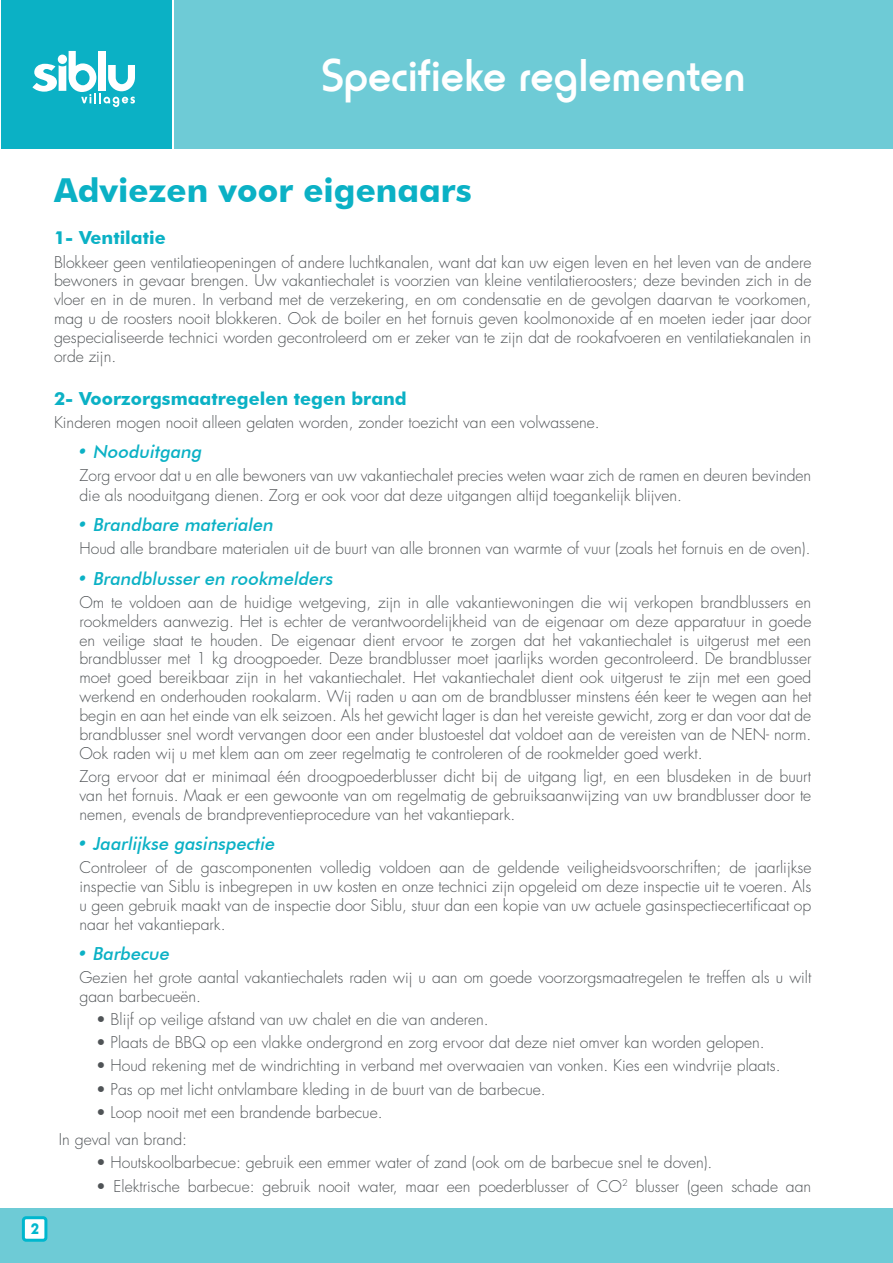
<style>
.page{position:relative;width:893px;height:1263px;background:#fff}
.page>*{position:absolute;margin:0;border:0;box-sizing:border-box;transform-origin:0 0}
.t1{font:500 48px "Horatio LT";color:#fff}
.t2{font:700 33px "Futura BT";color:#0bb1c5}
.t3{font:italic 500 18px "Futura BT";color:#0bb1c5}
.t4{font:700 18px "Futura BT";color:#0bb1c5}
.t5{font:300 15.75px/18.9px "Futura Std";color:#4f5356;text-align:justify}
.t6{font:700 15px "Futura";color:#00b7ce;scale:.9 1}
.s1{font-weight:700}
.s2{font-size:15px}
</style>
<div class="page">
<div style="left:0;top:1209px;width:893px;height:54px;background:#6ecbd6"></div>
<div style="left:174px;top:0;width:719px;height:149px;background:#6ecbd6"></div>
<div style="left:1px;top:0;width:170px;height:149px;background:#0bb1c5"></div>
<svg style="left:32px;top:51px;width:103px;height:56px"></svg>
<div style="left:23px;top:1218px;width:23px;height:22px;background:#fff;border-radius:3px"></div>
<div style="left:22px;top:1216px;width:25px;height:26px;border:3px solid #00b7ce;border-radius:3px"></div>
<p class="t1" style="left:322px;top:48px;width:425px">Specifieke reglementen</p>
<p class="t6" style="left:31px;top:1218px;width:11px">2</p>
<p class="t2" style="left:54px;top:170px;width:419px">Adviezen voor eigenaars</p>
<p class="t4" style="left:54px;top:227px;width:113px">1- Ventilatie</p>
<p class="t5" style="left:54px;top:253px;width:759px">Blokkeer geen ventilatieopeningen of andere luchtkanalen, want dat kan uw eigen leven en het leven van de andere bewoners in gevaar brengen. Uw vakantiechalet is voorzien van kleine ventilatieroosters; deze bevinden zich in de vloer en in de muren. In verband met de verzekering, en om condensatie en de gevolgen daarvan te voorkomen, mag u de roosters nooit blokkeren. Ook de boiler en het fornuis geven koolmonoxide af en moeten ieder jaar door gespecialiseerde technici worden gecontroleerd om er zeker van te zijn dat de rookafvoeren en ventilatiekanalen in orde zijn.</p>
<p class="t4" style="left:54px;top:388px;width:354px">2- Voorzorgsmaatregelen tegen brand</p>
<p class="t5" style="left:54px;top:413px;width:547px">Kinderen mogen nooit alleen gelaten worden, zonder toezicht van een volwassene.</p>
<p class="t3" style="left:76px;top:441px;width:130px"><span class="s1">•</span> Nooduitgang</p>
<p class="t5" style="left:80px;top:466px;width:733px;line-height:19.8px">Zorg ervoor dat u en alle bewoners van uw vakantiechalet precies weten waar zich de ramen en deuren bevinden die als nooduitgang dienen. Zorg er ook voor dat deze uitgangen altijd toegankelijk blijven.</p>
<p class="t3" style="left:76px;top:514px;width:202px"><span class="s1">•</span> Brandbare materialen</p>
<p class="t5" style="left:80px;top:540px;width:732px">Houd alle brandbare materialen uit de buurt van alle bronnen van warmte of vuur (zoals het fornuis en de oven)<span class="s2">.</span></p>
<p class="t3" style="left:76px;top:567px;width:262px"><span class="s1">•</span> Brandblusser en rookmelders</p>
<p class="t5" style="left:80px;top:593px;width:733px">Om te voldoen aan de huidige wetgeving, zijn in alle vakantiewoningen die wij verkopen brandblussers en rookmelders aanwezig. Het is echter de verantwoordelijkheid van de eigenaar om deze apparatuur in goede en veilige staat te houden. De eigenaar dient ervoor te zorgen dat het vakantiechalet is uitgerust met een brandblusser met 1 kg droogpoeder. Deze brandblusser moet jaarlijks worden gecontroleerd. De brandblusser moet goed bereikbaar zijn in het vakantiechalet. Het vakantiechalet dient ook uitgerust te zijn met een goed werkend en onderhouden rookalarm. Wij raden u aan om de brandblusser minstens één keer te wegen aan het begin en aan het einde van elk seizoen. Als het gewicht lager is dan het vereiste gewicht, zorg er dan voor dat de brandblusser snel wordt vervangen door een ander blustoestel dat voldoet aan de vereisten van de NEN- norm.<br>Ook raden wij u met klem aan om zeer regelmatig te controleren of de rookmelder goed werkt.</p>
<p class="t5" style="left:80px;top:767px;width:733px">Zorg ervoor dat er minimaal één droogpoederblusser dicht bij de uitgang ligt, en een blusdeken in de buurt van het fornuis. Maak er een gewoonte van om regelmatig de gebruiksaanwijzing van uw brandblusser door te nemen, evenals de brandpreventieprocedure van het vakantiepark.</p>
<p class="t3" style="left:76px;top:833px;width:203px"><span class="s1">•</span> Jaarlijkse gasinspectie</p>
<p class="t5" style="left:80px;top:858px;width:733px">Controleer of de gascomponenten volledig voldoen aan de geldende veiligheidsvoorschriften; de jaarlijkse inspectie van Siblu is inbegrepen in uw kosten en onze technici zijn opgeleid om deze inspectie uit te voeren. Als u geen gebruik maakt van de inspectie door Siblu, stuur dan een kopie van uw actuele gasinspectiecertificaat op naar het vakantiepark.</p>
<p class="t3" style="left:76px;top:942px;width:98px">• Barbecue</p>
<p class="t5" style="left:80px;top:968px;width:733px">Gezien het grote aantal vakantiechalets raden wij u aan om goede voorzorgsmaatregelen te treffen als u wilt gaan barbecueën.</p>
<p class="t5" style="left:96px;top:1010px;width:394px">• Blijf op veilige afstand van uw chalet en die van anderen.</p>
<p class="t5" style="left:96px;top:1033px;width:670px">• Plaats de BBQ op een vlakke ondergrond en zorg ervoor dat deze niet omver kan worden gelopen.</p>
<p class="t5" style="left:96px;top:1057px;width:686px">• Houd rekening met de windrichting in verband met overwaaien van vonken. Kies een windvrije plaats.</p>
<p class="t5" style="left:96px;top:1080px;width:451px">• Pas op met licht ontvlambare kleding in de buurt van de barbecue.</p>
<p class="t5" style="left:96px;top:1103px;width:288px">• Loop nooit met een brandende barbecue.</p>
<p class="t5" style="left:59px;top:1130px;width:130px">In geval van brand:</p>
<p class="t5" style="left:96px;top:1153px;width:618px">• Houtskoolbarbecue: gebruik een emmer water of zand (ook om de barbecue snel te doven).</p>
<p class="t5" style="left:96px;top:1177px;width:717px">• Elektrische barbecue: gebruik nooit water, maar een poederblusser of CO<sup>2</sup> blusser (geen schade aan</p>
</div>
